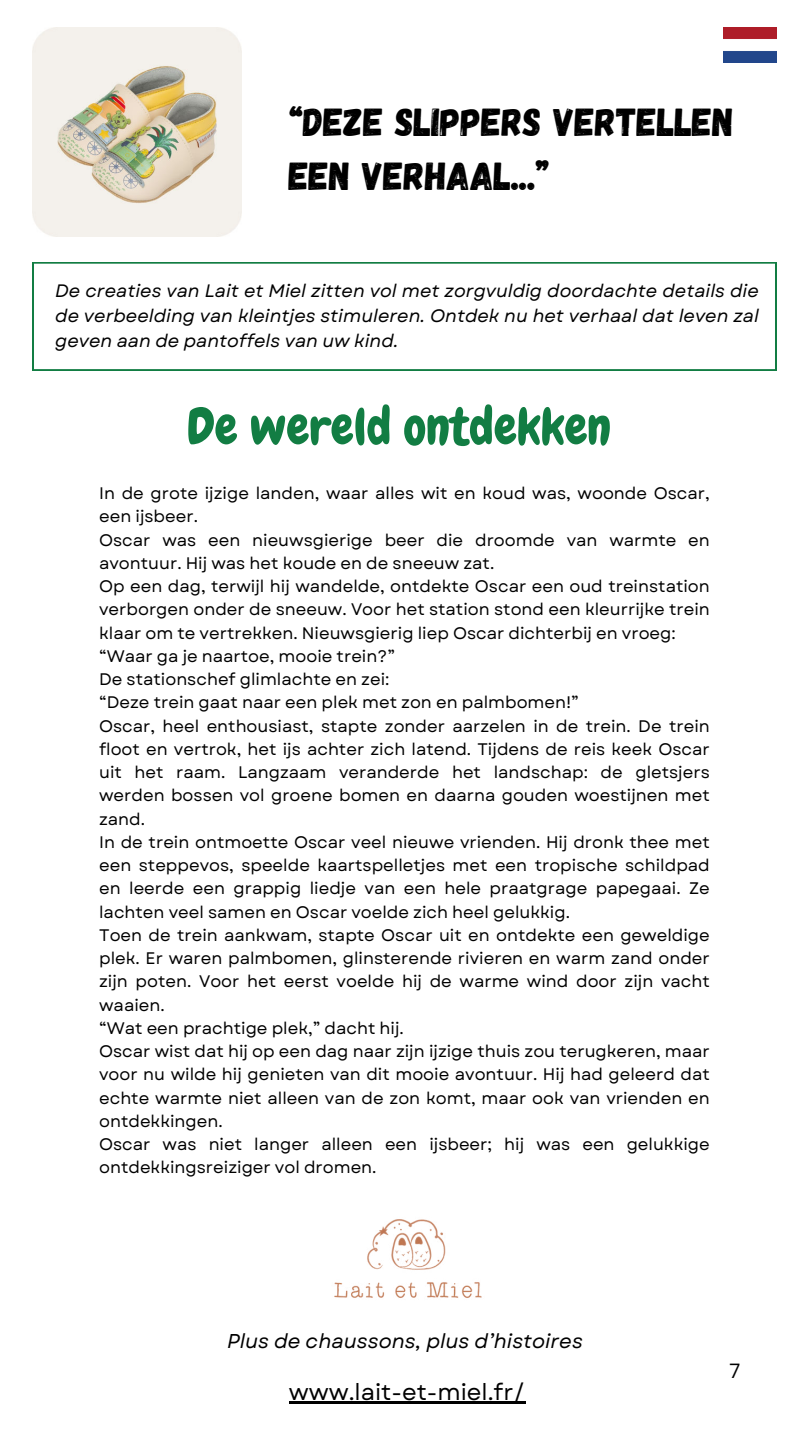
<style>
.page{position:relative;width:810px;height:1440px;background:#fff}
.page>*{position:absolute;margin:0;border:0;box-sizing:border-box;transform-origin:0 0}
.t1{font:51px "Chewy";color:#127d43}
.t2{font:39px/54px "Gagalin";color:#000}
.t3{font:23px "Garet";color:#000}
.t4{font:italic 20px "Garet";color:#000}
.t5{font:20px "Open Sans";color:#000}
.t6{font:italic 18px/24.8px "Garet";color:#000;text-align:justify}
.t7{font:16.7px/23.2px "Garet";color:#000}
</style>
<div class="page">
<img style="left:334px;top:1219px;width:148px;height:79px">
<svg style="left:33px;top:262px;width:743px;height:109px"></svg>
<img style="left:724px;top:27px;width:52px;height:35px">
<hr style="left:289px;top:1402px;width:236px;height:2px;background:#000">
<img style="left:32px;top:27px;width:210px;height:209px">
<h2 class="t2" style="left:289px;top:95px;width:446px">“DEZE SLIPPERS VERTELLEN<br>EEN VERHAAL...”</h2>
<p class="t6" style="left:55px;top:279px;width:705px">De creaties van Lait et Miel zitten vol met zorgvuldig doordachte details die de verbeelding van kleintjes stimuleren. Ontdek nu het verhaal dat leven zal geven aan de pantoffels van uw kind.</p>
<h1 class="t1" style="left:187px;top:394px;width:426px">De wereld ontdekken</h1>
<p class="t7" style="left:99px;top:482px;width:612px">In de grote ijzige landen, waar alles wit en koud was, woonde Oscar, een ijsbeer.<br>Oscar was een nieuwsgierige beer die droomde van warmte en avontuur. Hij was het koude en de sneeuw zat.<br>Op een dag, terwijl hij wandelde, ontdekte Oscar een oud treinstation verborgen onder de sneeuw. Voor het station stond een kleurrijke trein klaar om te vertrekken. Nieuwsgierig liep Oscar dichterbij en vroeg: “Waar ga je naartoe, mooie trein?”<br>De stationschef glimlachte en zei:<br>“Deze trein gaat naar een plek met zon en palmbomen!”<br>Oscar, heel enthousiast, stapte zonder aarzelen in de trein. De trein floot en vertrok, het ijs achter zich latend. Tijdens de reis keek Oscar uit het raam. Langzaam veranderde het landschap: de gletsjers werden bossen vol groene bomen en daarna gouden woestijnen met zand.<br>In de trein ontmoette Oscar veel nieuwe vrienden. Hij dronk thee met een steppevos, speelde kaartspelletjes met een tropische schildpad en leerde een grappig liedje van een hele praatgrage papegaai. Ze lachten veel samen en Oscar voelde zich heel gelukkig.<br>Toen de trein aankwam, stapte Oscar uit en ontdekte een geweldige plek. Er waren palmbomen, glinsterende rivieren en warm zand onder zijn poten. Voor het eerst voelde hij de warme wind door zijn vacht waaien.<br>“Wat een prachtige plek,” dacht hij.<br>Oscar wist dat hij op een dag naar zijn ijzige thuis zou terugkeren, maar voor nu wilde hij genieten van dit mooie avontuur. Hij had geleerd dat echte warmte niet alleen van de zon komt, maar ook van vrienden en ontdekkingen.<br>Oscar was niet langer alleen een ijsbeer; hij was een gelukkige ontdekkingsreiziger vol dromen.</p>
<p class="t4" style="left:227px;top:1328px;width:357px">Plus de chaussons, plus d’histoires</p>
<h3 class="t3" style="left:289px;top:1378px;width:238px">www.lait-et-miel.fr/</h3>
<p class="t5" style="left:729px;top:1357px;width:13px">7</p>
</div>
